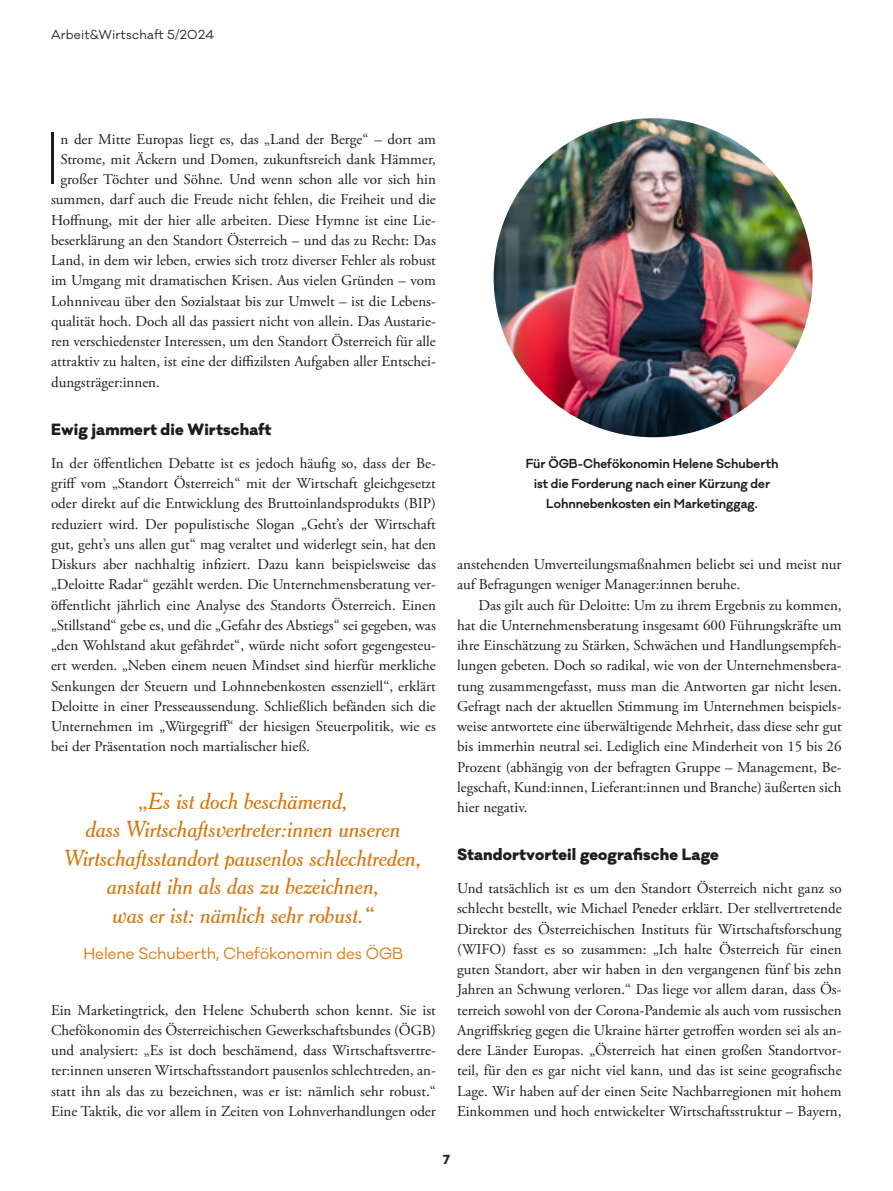
<style>
.page{position:relative;width:893px;height:1191px;background:#fff}
.page>*{position:absolute;margin:0;border:0;box-sizing:border-box;transform-origin:0 0}
.t1{font:200 68.25px "Galano Classic";color:#1d1d1b}
.t2{font:italic 22.5px/28.5px "Cheltenham BT";color:#d7760c;text-align:center}
.t3{font:15px/20.2px "Adobe Garamond Pro";color:#1d1d1b;text-align:justify}
.t4{font:800 15px "Galano Classic";letter-spacing:.01em;color:#1d1d1b}
.t5{font:15px "Galano Classic";color:#d7760c}
.t6{font:600 12px/20.2px "Galano Classic";letter-spacing:-.005em;color:#1d1d1b;text-align:center}
.t7{font:12px "Galano Classic";letter-spacing:.02em;color:#1d1d1b}
.t8{font:700 12px "Galano Classic";color:#1d1d1b}
</style>
<div class="page">
<img style="left:494px;top:118px;width:319px;height:319px;border-radius:159px">
<p class="t7" style="left:51px;top:27px;width:165px">Arbeit&amp;Wirtschaft 5/2024</p>
<h1 class="t1" style="left:44px;top:115px;width:18px">I</h1>
<p class="t3" style="left:60px;top:129px;width:377px">n der Mitte Europas liegt es, das „Land der Berge“ – dort am</p>
<p class="t3" style="left:60px;top:149px;width:377px">Strome, mit Äckern und Domen, zukunftsreich dank Hämmer,</p>
<p class="t3" style="left:60px;top:170px;width:377px">großer Töchter und Söhne. Und wenn schon alle vor sich hin</p>
<p class="t3" style="left:51px;top:190px;width:386px">summen, darf auch die Freude nicht fehlen, die Freiheit und die</p>
<p class="t3" style="left:51px;top:210px;width:386px">Hoffnung, mit der hier alle arbeiten. Diese Hymne ist eine Lie-</p>
<p class="t3" style="left:51px;top:230px;width:386px">beserklärung an den Standort Österreich – und das zu Recht: Das</p>
<p class="t3" style="left:51px;top:251px;width:386px">Land, in dem wir leben, erwies sich trotz diverser Fehler als robust</p>
<p class="t3" style="left:51px;top:271px;width:386px">im Umgang mit dramatischen Krisen. Aus vielen Gründen – vom</p>
<p class="t3" style="left:51px;top:291px;width:386px">Lohnniveau über den Sozialstaat bis zur Umwelt – ist die Lebens-</p>
<p class="t3" style="left:51px;top:311px;width:386px">qualität hoch. Doch all das passiert nicht von allein. Das Austarie-</p>
<p class="t3" style="left:51px;top:332px;width:386px">ren verschiedenster Interessen, um den Standort Österreich für alle</p>
<p class="t3" style="left:51px;top:352px;width:386px">attraktiv zu halten, ist eine der diffizilsten Aufgaben aller Entschei-</p>
<p class="t3" style="left:51px;top:372px;width:110px">dungsträger:innen.</p>
<p class="t4" style="left:51px;top:419px;width:222px">Ewig jammert die Wirtschaft</p>
<p class="t3" style="left:51px;top:453px;width:386px">In der öffentlichen Debatte ist es jedoch häufig so, dass der Be&shy;griff vom „Standort Österreich“ mit der Wirtschaft gleichgesetzt oder direkt auf die Entwicklung des Bruttoinlandsprodukts (BIP) reduziert wird. Der populistische Slogan „Geht’s der Wirtschaft gut, geht’s uns allen gut“ mag veraltet und widerlegt sein, hat den Diskurs aber nachhaltig infiziert. Dazu kann beispielsweise das „Deloitte Radar“ gezählt werden. Die Unternehmensberatung ver&shy;öffentlicht jährlich eine Analyse des Standorts Österreich. Einen „Stillstand“ gebe es, und die „Gefahr des Abstiegs“ sei gegeben, was „den Wohlstand akut gefährdet“, würde nicht sofort gegengesteu&shy;ert werden. „Neben einem neuen Mindset sind hierfür merkliche Senkungen der Steuern und Lohnnebenkosten essenziell“, erklärt Deloitte in einer Presseaussendung. Schließlich befänden sich die Unternehmen im „Würgegriff“ der hiesigen Steuerpolitik, wie es bei der Präsentation noch martialischer hieß.</p>
<h2 class="t2" style="left:65px;top:786px;width:359px">„Es ist doch beschämend,<br>dass Wirtschaftsvertreter:innen unseren Wirtschaftsstandort pausenlos schlechtreden, anstatt ihn als das zu bezeichnen,<br>was er ist: nämlich sehr robust.“</h2>
<p class="t5" style="left:83px;top:943px;width:322px">Helene Schuberth, Chefökonomin des ÖGB</p>
<p class="t3" style="left:51px;top:1000px;width:386px">Ein Marketingtrick, den Helene Schuberth schon kennt. Sie ist Chefökonomin des Österreichischen Gewerkschaftsbundes (ÖGB) und analysiert: „Es ist doch beschämend, dass Wirtschaftsvertre&shy;ter:innen unseren Wirtschaftsstandort pausenlos schlechtreden, an&shy;statt ihn als das zu bezeichnen, was er ist: nämlich sehr robust.“ Eine Taktik, die vor allem in Zeiten von Lohnverhandlungen oder</p>
<p class="t6" style="left:526px;top:453px;width:254px">Für ÖGB-Chefökonomin Helene Schuberth ist die Forderung nach einer Kürzung der<br>Lohnnebenkosten ein Marketinggag.</p>
<p class="t3" style="left:457px;top:554px;width:386px">anstehenden Umverteilungsmaßnahmen beliebt sei und meist nur auf Befragungen weniger Manager:innen beruhe.</p>
<p class="t3" style="left:457px;top:595px;width:386px;text-indent:21px">Das gilt auch für Deloitte: Um zu ihrem Ergebnis zu kommen, hat die Unternehmensberatung insgesamt 600 Führungskräfte um ihre Einschätzung zu Stärken, Schwächen und Handlungsempfeh&shy;lungen gebeten. Doch so radikal, wie von der Unternehmensbera&shy;tung zusammengefasst, muss man die Antworten gar nicht lesen.<br>Gefragt nach der aktuellen Stimmung im Unternehmen beispiels&shy;weise antwortete eine überwältigende Mehrheit, dass diese sehr gut bis immerhin neutral sei. Lediglich eine Minderheit von 15 bis 26<br>Prozent (abhängig von der befragten Gruppe – Management, Be&shy;legschaft, Kund:innen, Lieferant:innen und Branche) äußerten sich hier negativ.</p>
<p class="t4" style="left:457px;top:844px;width:263px">Standortvorteil geografische Lage</p>
<p class="t3" style="left:457px;top:878px;width:386px">Und tatsächlich ist es um den Standort Österreich nicht ganz so schlecht bestellt, wie Michael Peneder erklärt. Der stellvertretende Direktor des Österreichischen Instituts für Wirtschaftsforschung (WIFO) fasst es so zusammen: „Ich halte Österreich für einen guten Standort, aber wir haben in den vergangenen fünf bis zehn Jahren an Schwung verloren.“ Das liege vor allem daran, dass Ös&shy;terreich sowohl von der Corona-Pandemie als auch vom russischen Angriffskrieg gegen die Ukraine härter getroffen worden sei als an&shy;dere Länder Europas. „Österreich hat einen großen Standortvor&shy;teil, für den es gar nicht viel kann, und das ist seine geografische Lage. Wir haben auf der einen Seite Nachbarregionen mit hohem Einkommen und hoch entwickelter Wirtschaftsstruktur – Bayern,</p>
<p class="t8" style="left:443px;top:1151px;width:9px">7</p>
</div>
